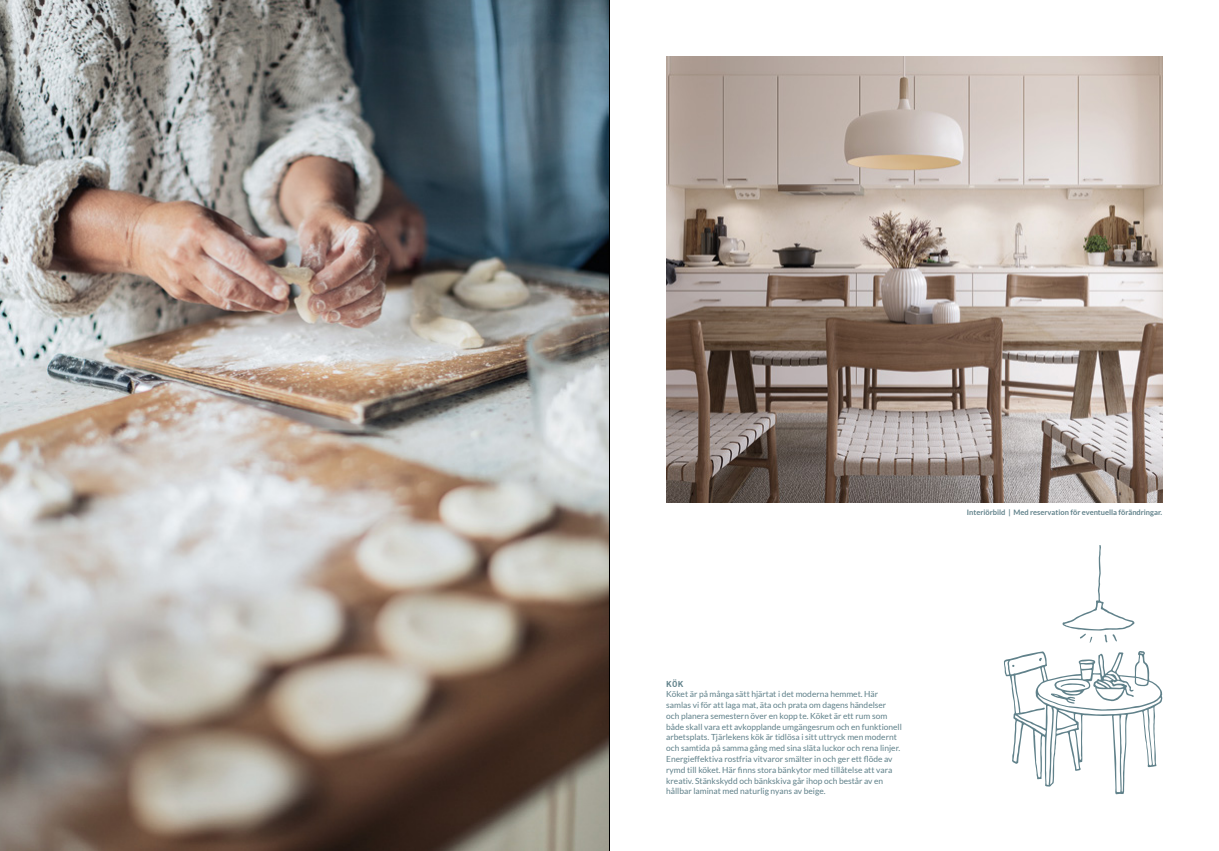
<style>
.page{position:relative;width:1219px;height:851px;background:#fff}
.page>*{position:absolute;margin:0;border:0;box-sizing:border-box;transform-origin:0 0}
.t1{font:8.4px/10.8px "Lato";color:#60818a}
.t2{font:8.4px "DIN Bold";color:#60818a}
.t3{font:700 7.5px "Lato";color:#60818a}
</style>
<div class="page">
<img style="left:0;top:0;width:609px;height:850px">
<img style="left:666px;top:57px;width:496px;height:446px">
<svg style="left:1062px;top:545px;width:72px;height:97px"></svg>
<svg style="left:1004px;top:651px;width:158px;height:143px"></svg>
<hr style="left:609px;top:0;width:1px;height:850px;background:#000">
<p class="t2" style="left:666px;top:678px;width:19px">KÖK</p>
<p class="t1" style="left:666px;top:688px;width:237px">Köket är på många sätt hjärtat i det moderna hemmet. Här samlas vi för att laga mat, äta och prata om dagens händelser<br>och planera semestern över en kopp te. Köket är ett rum som både skall vara ett avkopplande umgängesrum och en funktionell arbetsplats. Tjärlekens kök är tidlösa i sitt uttryck men modernt och samtida på samma gång med sina släta luckor och rena linjer.<br>Energieffektiva rostfria vitvaror smälter in och ger ett flöde av rymd till köket. Här finns stora bänkytor med tillåtelse att vara kreativ. Stänkskydd och bänkskiva går ihop och består av en hållbar laminat med naturlig nyans av beige.</p>
<p class="t3" style="left:967px;top:508px;width:197px">Interiörbild | Med reservation för eventuella förändringar.</p>
</div>
